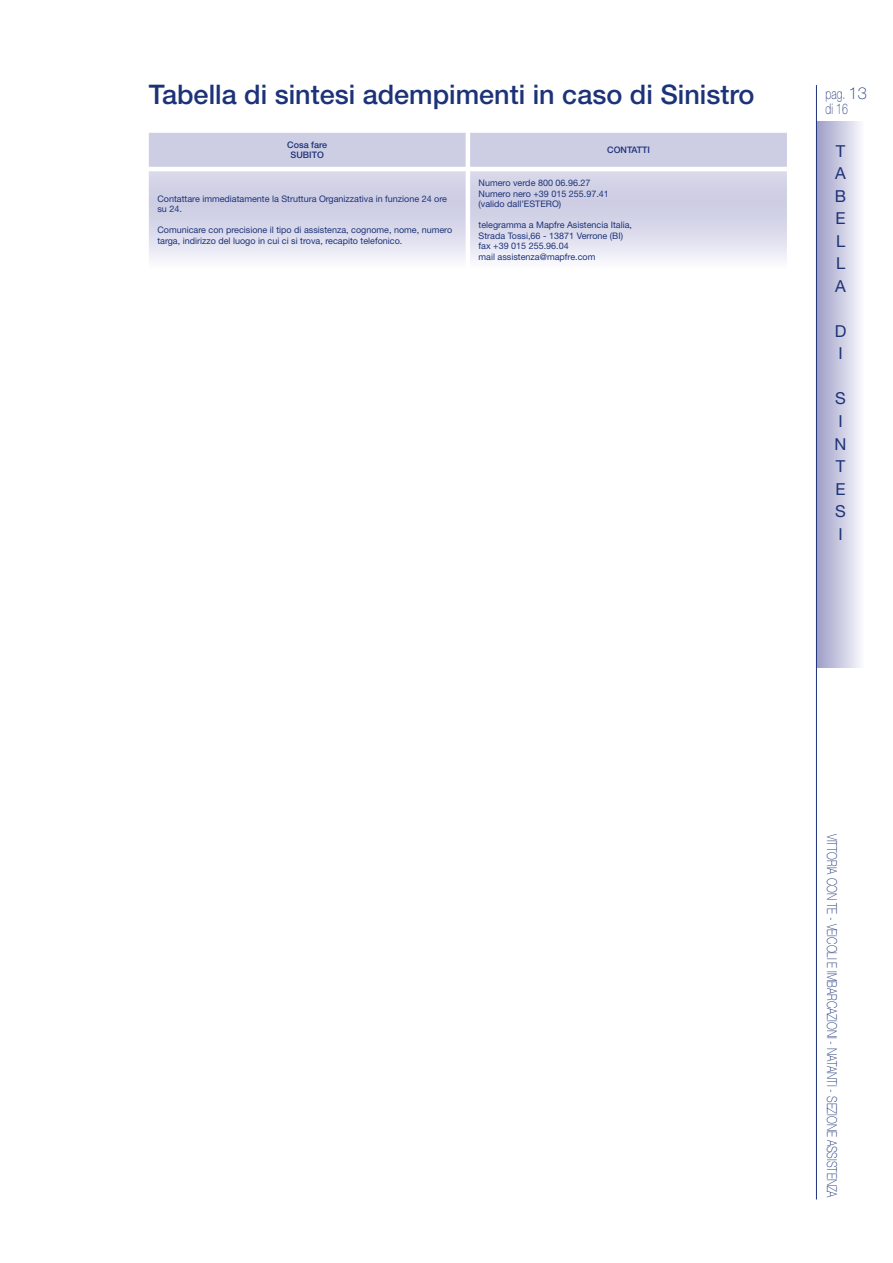
<style>
.page{position:relative;width:893px;height:1263px;background:#fff}
.page>*{position:absolute;margin:0;border:0;box-sizing:border-box;transform-origin:0 0}
.t1{font:500 27px "Helvetica Neue LT Std";color:#1d3378}
.t2{font:16.5px/22.5px "Helvetica Neue LT Std";color:#1d3378}
.t3{font:100 14.7px/15px "Helvetica Neue LT Std";letter-spacing:.01em;color:#1d3378;scale:.71 1}
.t4{font:100 13.65px "Helvetica Neue LT Std";color:#1d3378;scale:.77 1}
.t5{font:9px/10.5px "Helvetica Neue LT Std";color:#1d3378}
.t6{font:500 9px/10.5px "Helvetica Neue LT Std";color:#1d3378;text-align:center}
.s1{font-size:16.5px}
</style>
<div class="page">
<div style="left:149px;top:133px;width:638px;height:34px;background:#cdcde4"></div>
<svg style="left:149px;top:171px;width:638px;height:89px"></svg>
<div style="left:816px;top:121px;width:49px;height:546px;background:linear-gradient(to right,#9c9cc6,#fdfcff)"></div>
<hr style="left:816px;top:85px;width:1px;height:1114px;background:#1d3378">
<h1 class="t1" style="left:149px;top:79px;width:607px">Tabella di sintesi adempimenti in caso di Sinistro</h1>
<p class="t6" style="left:287px;top:139px;width:41px">Cosa fare<br>SUBITO</p>
<p class="t6" style="left:607px;top:144px;width:44px">CONTATTI</p>
<p class="t5" style="left:157px;top:193px;width:291px">Contattare immediatamente la Struttura Organizzativa in funzione 24 ore su 24.</p>
<p class="t5" style="left:157px;top:225px;width:296px">Comunicare con precisione il tipo di assistenza, cognome, nome, numero targa, indirizzo del luogo in cui ci si trova, recapito telefonico.</p>
<p class="t5" style="left:479px;top:178px;width:132px">Numero verde 800 06.96.27<br>Numero nero +39 015 255.97.41 (valido dall’ESTERO)</p>
<p class="t5" style="left:479px;top:220px;width:155px">telegramma a Mapfre Asistencia Italia,<br>Strada Tossi,66 - 13871 Verrone (BI) fax +39 015 255.96.04<br>mail assistenza@mapfre.com</p>
<h3 class="t3" style="left:825px;top:86px;width:60px">pag. <span class="s1">13 </span>di 16</h3>
<h2 class="t2" style="left:835px;top:140px;width:13px;text-align:justify">T A B E L L A</h2>
<h2 class="t2" style="left:835px;top:320px;width:13px">D<br>I</h2>
<h2 class="t2" style="left:835px;top:387px;width:13px">S<br>I<br>N<br>T<br>E<br>S<br>I</h2>
<h3 class="t4" style="left:840px;top:834px;width:475px;rotate:90deg">VITTORIA CON TE - VEICOLI E IMBARCAZIONI - NATANTI - SEZIONE ASSISTENZA</h3>
</div>
